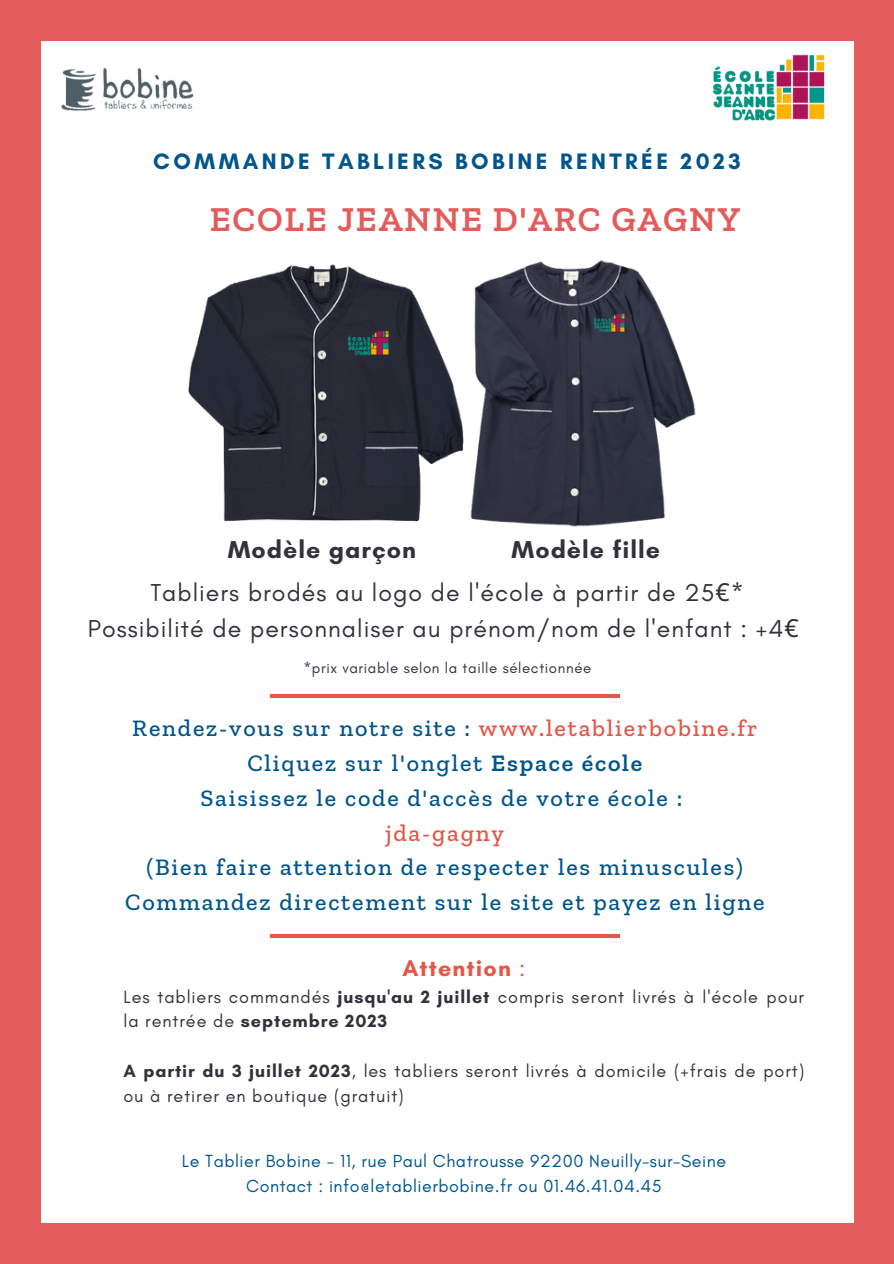
<style>
.page{position:relative;width:894px;height:1264px;background:#fff}
.page>*{position:absolute;margin:0;border:0;box-sizing:border-box;transform-origin:0 0}
.t1{font:600 35.55px "Zilla Slab";letter-spacing:.05em;color:#e35b5b}
.t2{font:24.9px/35.7px "Glacial Indifference";letter-spacing:.04em;color:#34313a;text-align:center}
.t3{font:700 24.9px "Glacial Indifference";letter-spacing:.04em;color:#34313a}
.t4{font:500 24px/35px "Zilla Slab";letter-spacing:.075em;color:#00558b;text-align:center}
.t5{font:500 24px "Zilla Slab";letter-spacing:.075em;color:#e55647}
.t6{font:700 23.25px "Glacial Indifference";letter-spacing:.05em;color:#e55647}
.t7{font:700 22.8px "Glacial Indifference";letter-spacing:.15em;color:#00558b}
.t8{font:18px/24.8px "Glacial Indifference";letter-spacing:.05em;color:#34313a}
.t9{font:17.85px/24.8px "Glacial Indifference";letter-spacing:.03em;color:#00558b;text-align:center}
.t10{font:15px "Glacial Indifference";letter-spacing:.04em;color:#34313a}
.s1{font-family:"Noto Sans"}
.s2{color:#e55647}
.s3{font-weight:600}
.s4{font-weight:400}
.s5{font-weight:700}
</style>
<div class="page">
<div style="left:0;top:0;width:893px;height:1263px;background:#e35b5b"></div>
<div style="left:41px;top:42px;width:812px;height:1181px;background:#fff"></div>
<hr style="left:270px;top:694px;width:349px;height:3px;background:#e55647">
<svg style="left:270px;top:934px;width:349px;height:3px"></svg>
<img style="left:41px;top:41px;width:192px;height:70px">
<img style="left:713px;top:54px;width:112px;height:67px">
<img style="left:463px;top:260px;width:233px;height:267px">
<img style="left:188px;top:264px;width:275px;height:258px">
<p class="t7" style="left:153px;top:147px;width:588px">COMMANDE TABLIERS BOBINE RENTRÉE 2023</p>
<h1 class="t1" style="left:210px;top:197px;width:531px">ECOLE JEANNE D'ARC GAGNY</h1>
<p class="t3" style="left:228px;top:534px;width:190px">Modèle garçon</p>
<p class="t3" style="left:511px;top:534px;width:150px">Modèle fille</p>
<p class="t2" style="left:88px;top:574px;width:712px">Tabliers brodés au logo de l'école à partir de 25<span class="s1">€</span>*<br>Possibilité de personnaliser au prénom/nom de l'enfant : +4<span class="s1">€</span></p>
<p class="t10" style="left:303px;top:658px;width:289px">*prix variable selon la taille sélectionnée</p>
<p class="t4" style="left:132px;top:710px;width:626px">Rendez-vous sur notre site : <span class="s2">www.letablierbobine.fr<br></span>Cliquez sur l'onglet <span class="s3">Espace école<br></span>Saisissez le code d'accès de votre école :</p>
<p class="t5" style="left:385px;top:817px;width:120px">jda-gagny</p>
<p class="t4" style="left:125px;top:849px;width:640px">(Bien faire attention de respecter les minuscules)<br>Commandez directement sur le site et payez en ligne</p>
<p class="t6" style="left:402px;top:953px;width:124px">Attention <span class="s4">:</span></p>
<p class="t8" style="left:123px;top:983px;width:682px">Les tabliers commandés <span class="s5">jusqu'au 2 juillet</span> compris seront livrés à l'école pour la rentrée de <span class="s5">septembre 2023</span></p>
<p class="t8" style="left:123px;top:1058px;width:682px"><span class="s5">A partir du 3 juillet 2023</span>, les tabliers seront livrés à domicile (+frais de port) ou à retirer en boutique (gratuit)</p>
<p class="t9" style="left:182px;top:1148px;width:545px">Le Tablier Bobine - 11, rue Paul Chatrousse 92200 Neuilly-sur-Seine<br>Contact : info@letablierbobine.fr ou 01.46.41.04.45</p>
</div>
